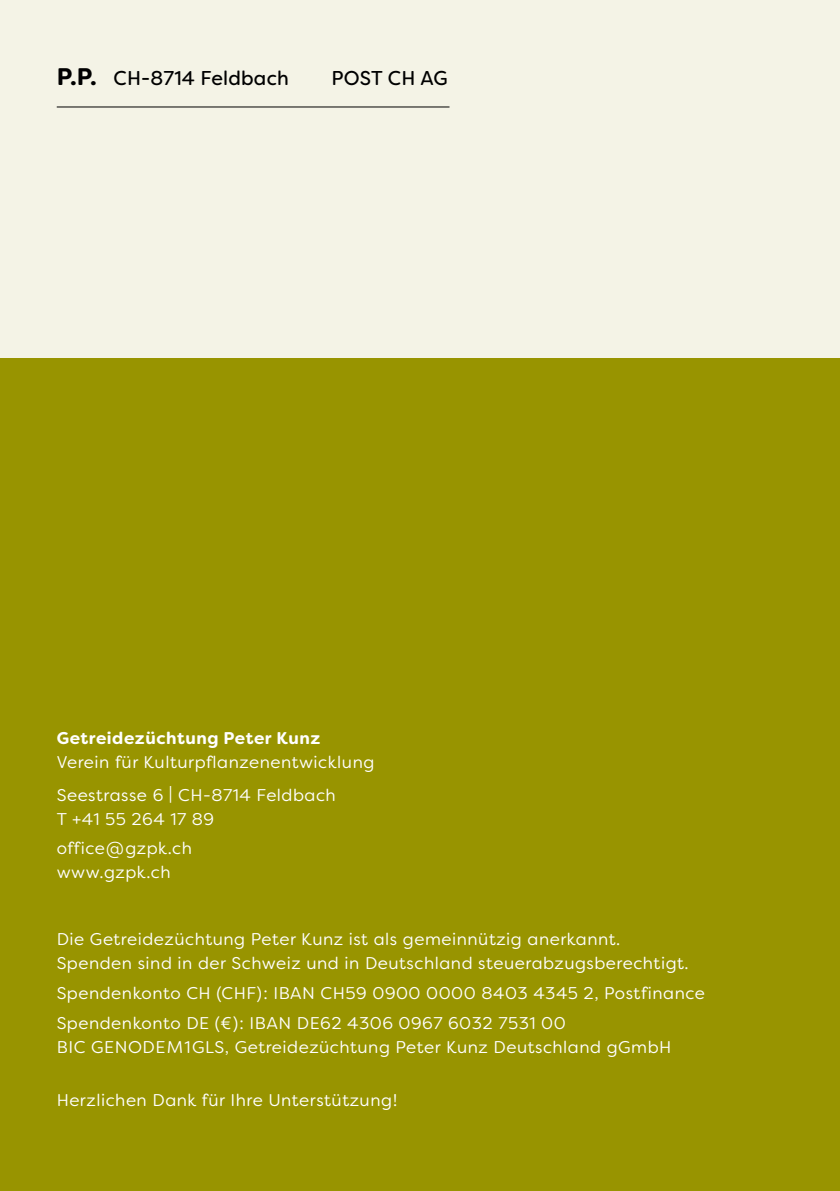
<style>
.page{position:relative;width:840px;height:1191px;background:#fff}
.page>*{position:absolute;margin:0;border:0;box-sizing:border-box;transform-origin:0 0}
.t1{font:20px "Filson Soft";letter-spacing:.01em;color:#000}
.t2{font:17px/29.6px "Filson Soft";letter-spacing:.03em;color:#fff}
.t3{font:700 17px "Filson Soft";letter-spacing:.03em;color:#fff}
.s1{font-weight:700;font-size:24px}
</style>
<div class="page">
<div style="left:0;top:346px;width:839px;height:845px;background:#989400"></div>
<div style="left:0;top:0;width:839px;height:357px;background:#f4f3e6"></div>
<hr style="left:57px;top:107px;width:392px;height:1px;background:#000">
<p class="t1" style="left:57px;top:65px;width:233px"><span class="s1">P.P.</span> CH-8714 Feldbach</p>
<p class="t1" style="left:331px;top:65px;width:118px">POST CH AG</p>
<p class="t3" style="left:57px;top:727px;width:265px">Getreidezüchtung Peter Kunz</p>
<p class="t2" style="left:57px;top:746px;width:319px;line-height:32.6px">Verein für Kulturpflanzenentwicklung<br>Seestrasse 6 | CH-8714 Feldbach</p>
<p class="t2" style="left:57px;top:804px;width:159px">T +41 55 264 17 89 office@gzpk.ch</p>
<p class="t2" style="left:57px;top:857px;width:115px">www.gzpk.ch</p>
<p class="t2" style="left:57px;top:927px;width:633px;line-height:24px">Die Getreidezüchtung Peter Kunz ist als gemeinnützig anerkannt.<br>Spenden sind in der Schweiz und in Deutschland steuerabzugsberechtigt.</p>
<p class="t2" style="left:57px;top:978px;width:649px">Spendenkonto CH (CHF): IBAN CH59 0900 0000 8403 4345 2, Postfinance<br>Spendenkonto DE (€): IBAN DE62 4306 0967 6032 7531 00</p>
<p class="t2" style="left:57px;top:1031px;width:615px">BIC GENODEM1GLS, Getreidezüchtung Peter Kunz Deutschland gGmbH</p>
<p class="t2" style="left:57px;top:1085px;width:342px">Herzlichen Dank für Ihre Unterstützung!</p>
</div>
